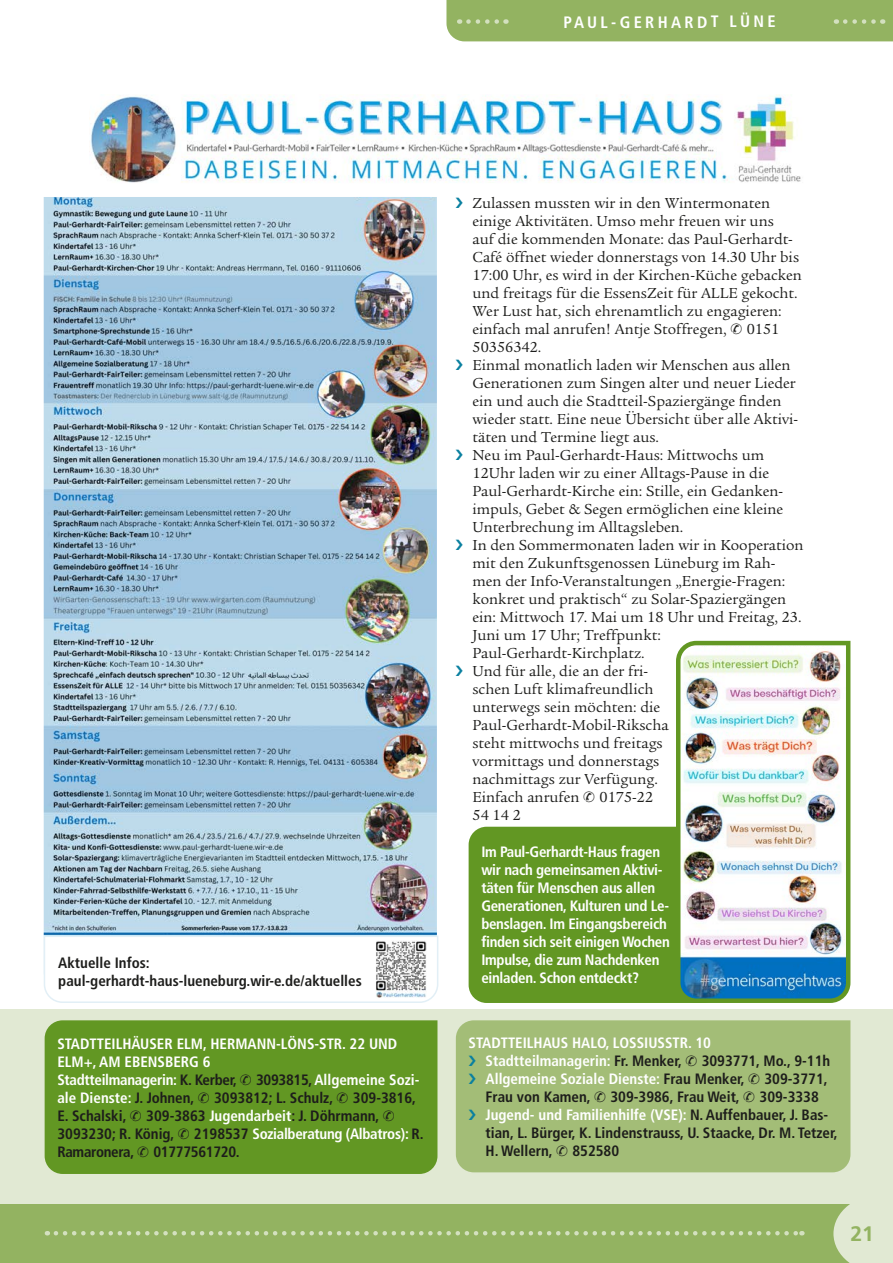
<style>
.page{position:relative;width:893px;height:1263px;background:#fff}
.page>*{position:absolute;margin:0;border:0;box-sizing:border-box;transform-origin:0 0}
.t1{font:700 21px "Frutiger";color:#93b361}
.t2{font:700 condensed 16.5px "Frutiger LT Std";letter-spacing:.195em;color:#fff}
.t3{font:15px/18px "Legacy Serif";color:#1d1d1b}
.t4{font:700 condensed 15px/18px "Frutiger LT Std";color:#1d1d1b}
.t5{font:700 condensed 15px/18px "Frutiger LT Std";letter-spacing:-.02em;color:#fff}
.t6{font:700 condensed 15px/18px "Frutiger LT Std";color:#fff}
.t7{font:700 condensed 15px "Frutiger LT Std";letter-spacing:-.02em;color:#1d1d1b}
.s1{color:#1d1d1b}
.s2{color:#fff}
</style>
<div class="page">
<div style="left:1px;top:1204px;width:892px;height:59px;background:#93b361"></div>
<svg style="left:56px;top:1231px;width:746px;height:4px"></svg>
<div style="left:1px;top:1009px;width:892px;height:195px;background:#e1e9d3"></div>
<div style="left:456px;top:1020px;width:394px;height:152px;background:#a3bd77"></div>
<img style="left:91px;top:94px;width:710px;height:89px">
<div style="left:45px;top:1020px;width:392px;height:154px;background:#629723"></div>
<div style="left:469px;top:827px;width:205px;height:176px;background:#629723"></div>
<img style="left:674px;top:640px;width:177px;height:363px">
<img style="left:44px;top:197px;width:393px;height:738px">
<svg style="left:43px;top:935px;width:396px;height:68px"></svg>
<img style="left:376px;top:940px;width:51px;height:58px">
<div style="left:446px;top:0;width:447px;height:41px;background:#93b361"></div>
<svg style="left:833px;top:1204px;width:60px;height:59px;background:#d9e3c8"></svg>
<svg style="left:469px;top:1055px;width:7px;height:11px"></svg>
<svg style="left:686px;top:1055px;width:11px;height:11px"></svg>
<svg style="left:469px;top:1073px;width:7px;height:11px"></svg>
<svg style="left:749px;top:1073px;width:10px;height:11px"></svg>
<svg style="left:595px;top:1091px;width:10px;height:11px"></svg>
<svg style="left:744px;top:1091px;width:10px;height:11px"></svg>
<svg style="left:469px;top:1109px;width:7px;height:11px"></svg>
<svg style="left:557px;top:1145px;width:10px;height:11px"></svg>
<svg style="left:240px;top:1074px;width:11px;height:11px"></svg>
<svg style="left:198px;top:1092px;width:11px;height:11px"></svg>
<svg style="left:337px;top:1092px;width:11px;height:11px"></svg>
<svg style="left:130px;top:1110px;width:11px;height:11px"></svg>
<svg style="left:383px;top:1110px;width:11px;height:11px"></svg>
<svg style="left:178px;top:1128px;width:11px;height:11px"></svg>
<svg style="left:138px;top:1146px;width:10px;height:11px"></svg>
<p class="t2" style="left:564px;top:12px;width:214px">PAUL-GERHARDT LÜNE</p>
<p class="t4" style="left:58px;top:953px;width:305px">Aktuelle Infos: paul-gerhardt-haus-lueneburg.wir-e.de/aktuelles</p>
<p class="t6" style="left:57px;top:1034px;width:341px">STADTTEILHÄUSER ELM, HERMANN-LÖNS-STR. 22 UND<br>ELM+, AM EBENSBERG 6<br>Stadtteilmanagerin: <span class="s1">K. Kerber,</span></p>
<p class="t6" style="left:256px;top:1070px;width:165px"><span class="s1">3093815,</span> Allgemeine Sozi-</p>
<p class="t6" style="left:57px;top:1088px;width:139px">ale Dienste: <span class="s1">J. Johnen,</span></p>
<p class="t4" style="left:214px;top:1088px;width:121px">3093812; L. Schulz,</p>
<p class="t4" style="left:353px;top:1088px;width:65px">309-3816,</p>
<p class="t4" style="left:57px;top:1106px;width:71px">E. Schalski,</p>
<p class="t4" style="left:57px;top:1106px;width:324px;text-indent:89px">309-3863 <span class="s2">Jugendarbeit</span>: J. Döhrmann,<br>3093230; R. König,</p>
<p class="t5" style="left:194px;top:1124px;width:231px"><span class="s1">2198537</span> Sozialberatung (Albatros): <span class="s1">R.</span></p>
<p class="t7" style="left:57px;top:1143px;width:79px">Ramaronera,</p>
<p class="t7" style="left:153px;top:1143px;width:88px">01777561720.</p>
<p class="t3" style="left:472px;top:194px;width:331px">Zulassen mussten wir in den Wintermonaten einige Aktivitäten. Umso mehr freuen wir uns<br>auf die kommenden Monate: das Paul-Gerhardt-Café öffnet wieder donnerstags von 14.30 Uhr bis 17:00 Uhr, es wird in der Kirchen-Küche gebacken und freitags für die EssensZeit für ALLE gekocht.<br>Wer Lust hat, sich ehrenamtlich zu engagieren: einfach mal anrufen! Antje Stoffregen,</p>
<p class="t3" style="left:747px;top:320px;width:34px">0151</p>
<p class="t3" style="left:472px;top:338px;width:333px">50356342.<br>Einmal monatlich laden wir Menschen aus allen Generationen zum Singen alter und neuer Lieder ein und auch die Stadtteil-Spaziergänge finden wieder statt. Eine neue Übersicht über alle Aktivi&shy;täten und Termine liegt aus.<br>Neu im Paul-Gerhardt-Haus: Mittwochs um 12Uhr laden wir zu einer Alltags-Pause in die Paul-Gerhardt-Kirche ein: Stille, ein Gedanken&shy;impuls, Gebet &amp; Segen ermöglichen eine kleine Unterbrechung im Alltagsleben.<br>In den Sommermonaten laden wir in Kooperation mit den Zukunftsgenossen Lüneburg im Rah&shy;men der Info-Veranstaltungen „Energie-Fragen: konkret und praktisch“ zu Solar-Spaziergängen ein: Mittwoch 17. Mai um 18 Uhr und Freitag, 23.<br>Juni um 17 Uhr; Treffpunkt:<br>Paul-Gerhardt-Kirchplatz.<br>Und für alle, die an der fri-<br>schen Luft klimafreundlich<br>unterwegs sein möchten: die Paul-Gerhardt-Mobil-Rikscha<br>steht mittwochs und freitags<br>vormittags und donnerstags<br>nachmittags zur Verfügung.<br>Einfach anrufen</p>
<p class="t3" style="left:600px;top:788px;width:55px">0175-22</p>
<p class="t3" style="left:472px;top:806px;width:50px">54 14 2</p>
<p class="t5" style="left:481px;top:843px;width:190px">Im Paul-Gerhardt-Haus fragen wir nach gemeinsamen Aktivi&shy;täten für Menschen aus allen<br>Generationen, Kulturen und Le&shy;benslagen. Im Eingangsbereich finden sich seit einigen Wochen<br>Impulse, die zum Nachdenken einladen. Schon entdeckt?</p>
<p class="t6" style="left:486px;top:1034px;width:227px;text-indent:-17px">STADTTEILHAUS HALO, LOSSIUSSTR. 10<br>Stadtteilmanagerin: <span class="s1">Fr. Menker,</span></p>
<p class="t4" style="left:486px;top:1052px;width:346px;text-indent:216px">3093771, Mo., 9-11h<br><span class="s2">Allgemeine Soziale Dienste:</span> Frau Menker,</p>
<p class="t4" style="left:764px;top:1070px;width:65px">309-3771,</p>
<p class="t4" style="left:486px;top:1088px;width:107px">Frau von Kamen,</p>
<p class="t4" style="left:610px;top:1088px;width:131px">309-3986, Frau Weit,</p>
<p class="t4" style="left:486px;top:1088px;width:354px;text-indent:274px">309-3338<br><span class="s2">Jugend- und Familienhilfe (VSE):</span> N. Auffenbauer, J. Bas&shy;tian, L. Bürger, K. Lindenstrauss, U. Staacke, Dr. M. Tetzer, H. Wellern,</p>
<p class="t4" style="left:572px;top:1142px;width:48px">852580</p>
<h1 class="t1" style="left:850px;top:1222px;width:25px">21</h1>
</div>
